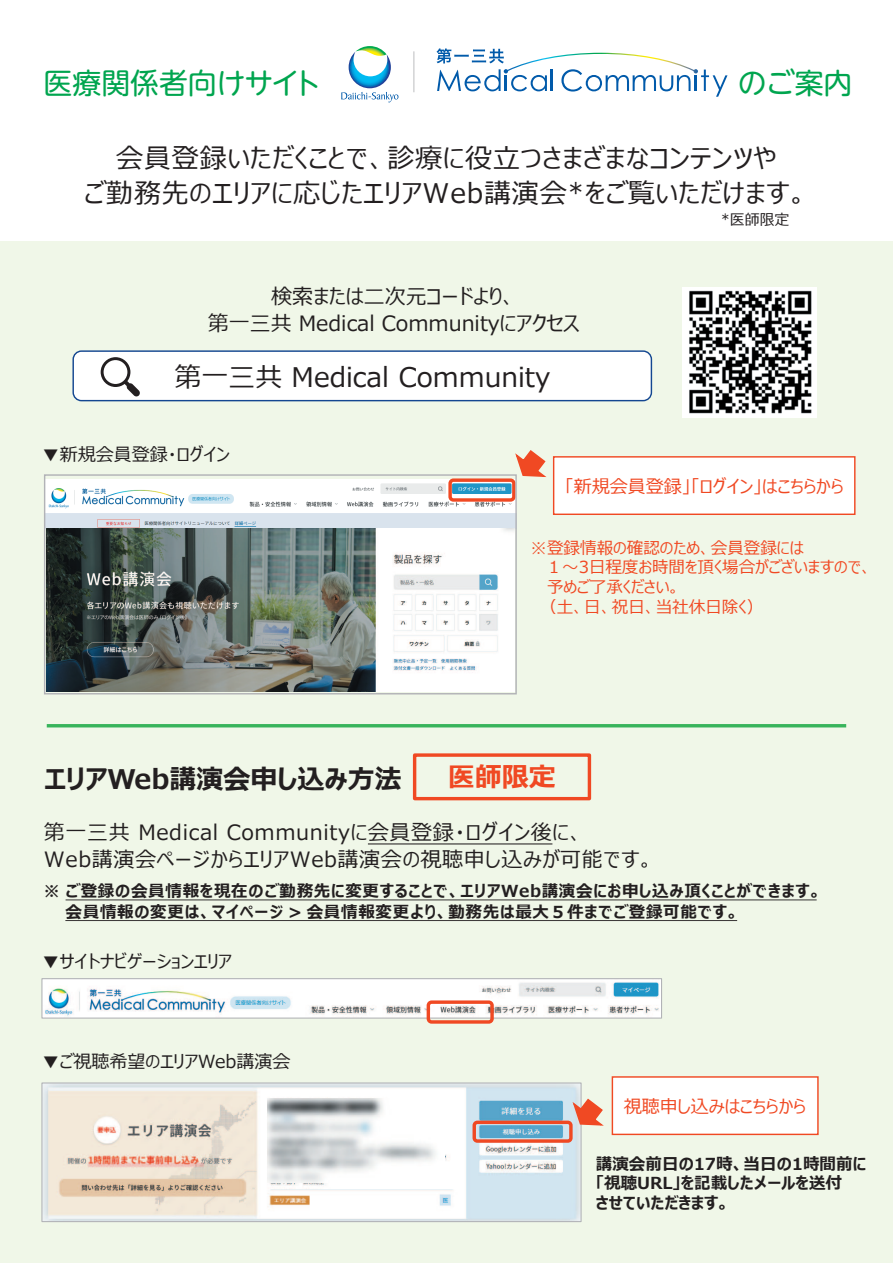
<style>
.page{position:relative;width:893px;height:1263px;background:#fff}
.page>*{position:absolute;margin:0;border:0;box-sizing:border-box;transform-origin:0 0}
.t1{font:28.8px "UD Shin M Go Pro";color:#00a54f}
.t2{font:27px/35.1px "Meiryo UI";letter-spacing:.03em;color:#231f20;text-align:center}
.t3{font:27px "Meiryo UI";color:#231f20}
.t4{font:700 27px "Meiryo UI";color:#231f20}
.t5{font:700 27px "Meiryo UI";color:#f04923}
.t6{font:21px/27.3px "Meiryo UI";letter-spacing:.03em;color:#231f20}
.t7{font:21px/27.3px "Meiryo UI";color:#231f20;text-align:center}
.t8{font:18px "Meiryo UI";color:#231f20}
.t9{font:18px "Meiryo UI";color:#f04923}
.t10{font:700 16.5px/21.3px "Meiryo UI";letter-spacing:.04em;color:#231f20}
.t11{font:16.5px "Meiryo UI";color:#f04923}
.t12{font:700 16.5px/19.8px "Meiryo UI";color:#231f20}
.t13{font:14.85px "Meiryo UI";color:#231f20}
</style>
<div class="page">
<hr style="left:413px;top:51px;width:1px;height:41px;background:#bcbdc0">
<svg style="left:436px;top:48px;width:291px;height:49px"></svg>
<svg style="left:341px;top:46px;width:57px;height:56px"></svg>
<div style="left:0;top:242px;width:893px;height:1021px;background:#f0f7e8"></div>
<div style="left:73px;top:351px;width:578px;height:50px;background:#fff;border-radius:8px"></div>
<div style="left:72px;top:350px;width:580px;height:51px;border:1px solid #144791;border-radius:8px"></div>
<svg style="left:101px;top:357px;width:39px;height:39px"></svg>
<img style="left:46px;top:480px;width:469px;height:48px">
<img style="left:47px;top:528px;width:467px;height:164px">
<div style="left:448px;top:478px;width:68px;height:24px;border:3px solid #f04923;border-radius:3px"></div>
<div style="left:553px;top:456px;width:302px;height:59px;background:#fff;border:1px solid #f04923"></div>
<svg style="left:515px;top:450px;width:32px;height:27px"></svg>
<hr style="left:47px;top:724px;width:799px;height:3px;background:#38b45b">
<img style="left:43px;top:980px;width:617px;height:37px">
<div style="left:41px;top:978px;width:621px;height:41px;border:1px solid #b2b3b7"></div>
<img style="left:43px;top:1084px;width:537px;height:136px">
<div style="left:41px;top:1082px;width:541px;height:140px;border:1px solid #b2b3b7"></div>
<div style="left:44px;top:474px;width:473px;height:220px;border:1px solid #b2b3b7"></div>
<div style="left:427px;top:1000px;width:67px;height:24px;border:3px solid #f04923;border-radius:3px"></div>
<div style="left:472px;top:1120px;width:101px;height:23px;border:3px solid #f04923;border-radius:3px"></div>
<img style="left:268px;top:1099px;width:176px;height:84px">
<svg style="left:571px;top:1097px;width:33px;height:29px"></svg>
<svg style="left:66px;top:899px;width:751px;height:1px"></svg>
<svg style="left:65px;top:920px;width:672px;height:1px"></svg>
<div style="left:413px;top:753px;width:178px;height:47px;border:3px solid #f04923"></div>
<img style="left:683px;top:287px;width:133px;height:130px">
<hr style="left:368px;top:843px;width:184px;height:1px;background:#231f20">
<div style="left:612px;top:1076px;width:207px;height:59px;background:#fff;border:1px solid #f04923"></div>
<h1 class="t1" style="left:44px;top:60px;width:280px">医療関係者向けサイト</h1>
<h1 class="t1" style="left:738px;top:60px;width:116px">のご案内</h1>
<h2 class="t2" style="left:85px;top:142px;width:725px">会員登録いただくことで、診療に役立つさまざまなコンテンツや<br>ご勤務先のエリアに応じたエリアWeb講演会*をご覧いただけます。</h2>
<p class="t13" style="left:721px;top:209px;width:70px">*医師限定</p>
<p class="t7" style="left:208px;top:283px;width:373px">検索または二次元コードより、<br>第一三共 Medical Communityにアクセス</p>
<h2 class="t3" style="left:174px;top:358px;width:377px">第一三共 Medical Community</h2>
<p class="t8" style="left:42px;top:442px;width:190px">▼新規会員登録・ログイン</p>
<p class="t9" style="left:565px;top:474px;width:280px">「新規会員登録」「ログイン」はこちらから</p>
<p class="t11" style="left:530px;top:536px;width:275px">※登録情報の確認のため、会員登録には</p>
<p class="t11" style="left:546px;top:556px;width:328px">１～3日程度お時間を頂く場合がございますので、</p>
<p class="t11" style="left:547px;top:576px;width:135px">予めご了承ください。</p>
<p class="t11" style="left:540px;top:595px;width:225px">（土、日、祝日、当社休日除く）</p>
<h2 class="t5" style="left:448px;top:759px;width:109px">医師限定</h2>
<p class="t6" style="left:44px;top:820px;width:612px">第一三共 Medical Communityに会員登録・ログイン後に、<br>Web講演会ページからエリアWeb講演会の視聴申し込みが可能です。</p>
<h2 class="t4" style="left:45px;top:760px;width:359px">エリアWeb講演会申し込み方法</h2>
<p class="t10" style="left:66px;top:881px;width:757px;text-indent:-22px">※ ご登録の会員情報を現在のご勤務先に変更することで、エリアWeb講演会にお申し込み頂くことができます。会員情報の変更は、マイページ &gt; 会員情報変更より、勤務先は最大５件までご登録可能です。</p>
<p class="t8" style="left:42px;top:949px;width:191px">▼サイトナビゲーションエリア</p>
<p class="t8" style="left:42px;top:1049px;width:250px">▼ご視聴希望のエリアWeb講演会</p>
<p class="t9" style="left:624px;top:1094px;width:184px">視聴申し込みはこちらから</p>
<p class="t12" style="left:596px;top:1154px;width:272px">講演会前日の17時、当日の1時間前に「視聴URL」を記載したメールを送付<br>させていただきます。</p>
</div>
